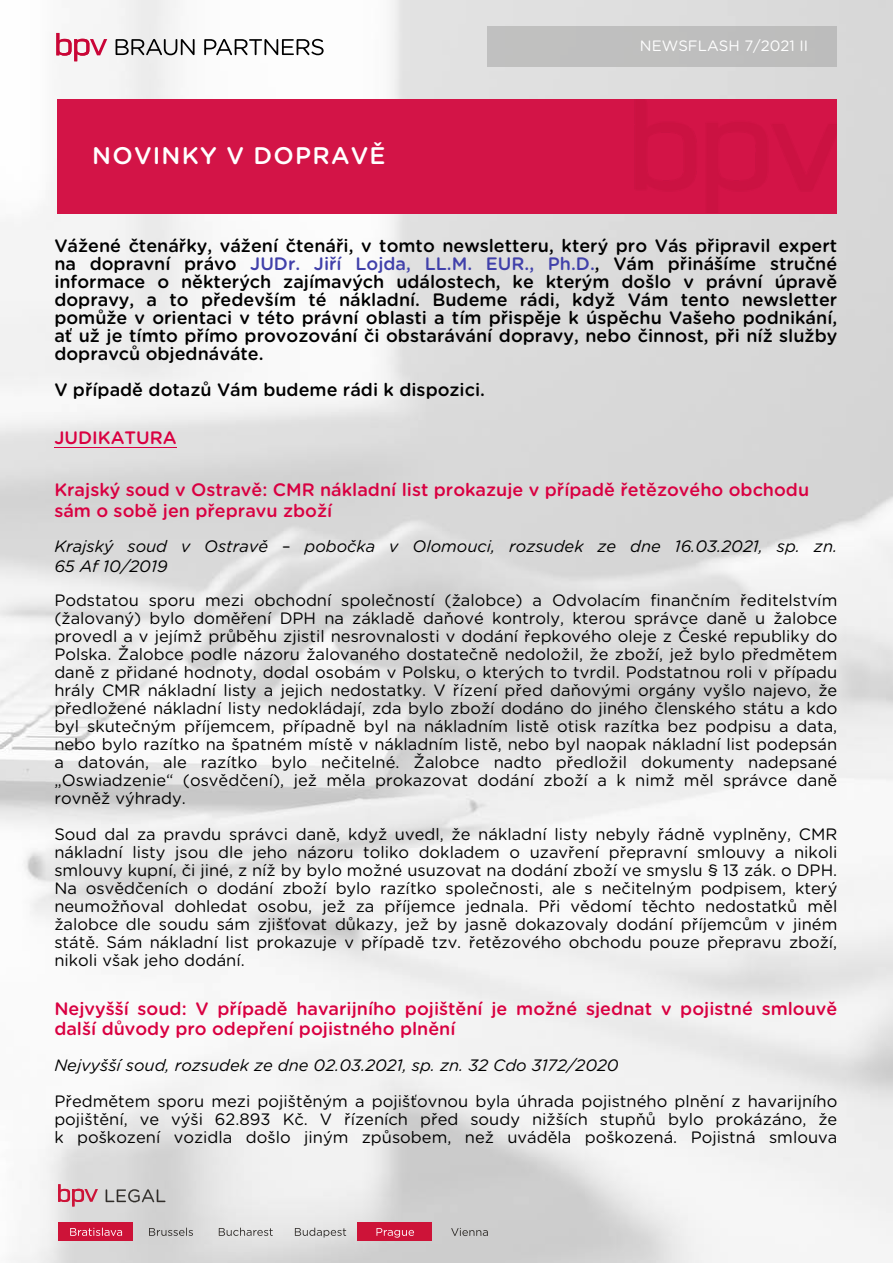
<style>
.page{position:relative;width:893px;height:1263px;background:#fff}
.page>*{position:absolute;margin:0;border:0;box-sizing:border-box;transform-origin:0 0}
.t1{font:500 24px "Gotham Rounded";letter-spacing:.05em;color:#fff}
.t2{font:500 18px/18px "Gotham Rounded";color:#000;text-align:justify}
.t3{font:500 18px/21.6px "Gotham Rounded";color:#d90041}
.t4{font:16.5px/18px "Gotham Rounded";color:#000;text-align:justify}
.t5{font:italic 16.5px/19.8px "Gotham Rounded";color:#000}
.t6{font:15px "Gotham Rounded";color:#fff}
.s1{color:#4040aa}
</style>
<div class="page">
<img style="left:0;top:0;width:893px;height:1263px">
<div style="left:488px;top:26px;width:349px;height:41px;background:#bfbfbe"></div>
<div style="left:57px;top:100px;width:779px;height:114px;background:#d31447"></div>
<hr style="left:54px;top:447px;width:123px;height:1px;background:#d90041">
<div style="left:58px;top:1222px;width:75px;height:18px;background:#cd1338"></div>
<svg style="left:58px;top:1184px;width:40px;height:22px"></svg>
<svg style="left:106px;top:1189px;width:59px;height:13px"></svg>
<svg style="left:70px;top:1227px;width:52px;height:9px"></svg>
<svg style="left:149px;top:1227px;width:44px;height:9px"></svg>
<svg style="left:219px;top:1227px;width:54px;height:9px"></svg>
<svg style="left:295px;top:1227px;width:51px;height:11px"></svg>
<div style="left:357px;top:1222px;width:75px;height:18px;background:#cd1338"></div>
<svg style="left:376px;top:1228px;width:38px;height:9px"></svg>
<svg style="left:451px;top:1228px;width:37px;height:8px"></svg>
<svg style="left:116px;top:39px;width:79px;height:16px"></svg>
<svg style="left:204px;top:39px;width:120px;height:16px"></svg>
<svg style="left:56px;top:33px;width:51px;height:28px"></svg>
<h1 class="t1" style="left:92px;top:139px;width:295px">NOVINKY V DOPRAVĚ</h1>
<p class="t6" style="left:640px;top:35px;width:170px">NEWSFLASH 7/2021 II</p>
<p class="t2" style="left:54px;top:236px;width:784px">Vážené čtenářky, vážení čtenáři, v tomto newsletteru, který pro Vás připravil expert na dopravní právo <span class="s1">JUDr. Jiří Lojda, LL.M. EUR., Ph.D.</span>, Vám přinášíme stručné informace o některých zajímavých událostech, ke kterým došlo v právní úpravě dopravy, a to především té nákladní. Budeme rádi, když Vám tento newsletter pomůže v orientaci v této právní oblasti a tím přispěje k úspěchu Vašeho podnikání, ať už je tímto přímo provozování či obstarávání dopravy, nebo činnost, při níž služby dopravců objednáváte.</p>
<p class="t2" style="left:54px;top:380px;width:432px">V případě dotazů Vám budeme rádi k dispozici.</p>
<p class="t3" style="left:54px;top:426px;width:124px">JUDIKATURA</p>
<p class="t3" style="left:54px;top:478px;width:756px">Krajský soud v Ostravě: CMR nákladní list prokazuje v případě řetězového obchodu sám o sobě jen přepravu zboží</p>
<p class="t5" style="left:54px;top:535px;width:784px">Krajský soud v Ostravě – pobočka v Olomouci, rozsudek ze dne 16.03.2021, sp. zn.<br>65 Af 10/2019</p>
<p class="t4" style="left:54px;top:590px;width:784px">Podstatou sporu mezi obchodní společností (žalobce) a Odvolacím finančním ředitelstvím (žalovaný) bylo doměření DPH na základě daňové kontroly, kterou správce daně u žalobce provedl a v jejímž průběhu zjistil nesrovnalosti v dodání řepkového oleje z České republiky do Polska. Žalobce podle názoru žalovaného dostatečně nedoložil, že zboží, jež bylo předmětem daně z přidané hodnoty, dodal osobám v Polsku, o kterých to tvrdil. Podstatnou roli v případu hrály CMR nákladní listy a jejich nedostatky. V řízení před daňovými orgány vyšlo najevo, že předložené nákladní listy nedokládají, zda bylo zboží dodáno do jiného členského státu a kdo byl skutečným příjemcem, případně byl na nákladním listě otisk razítka bez podpisu a data, nebo bylo razítko na špatném místě v nákladním listě, nebo byl naopak nákladní list podepsán a datován, ale razítko bylo nečitelné. Žalobce nadto předložil dokumenty nadepsané „Oswiadzenie“ (osvědčení), jež měla prokazovat dodání zboží a k nimž měl správce daně rovněž výhrady.</p>
<p class="t4" style="left:54px;top:824px;width:784px">Soud dal za pravdu správci daně, když uvedl, že nákladní listy nebyly řádně vyplněny, CMR nákladní listy jsou dle jeho názoru toliko dokladem o uzavření přepravní smlouvy a nikoli smlouvy kupní, či jiné, z níž by bylo možné usuzovat na dodání zboží ve smyslu § 13 zák. o DPH.<br>Na osvědčeních o dodání zboží bylo razítko společnosti, ale s nečitelným podpisem, který neumožňoval dohledat osobu, jež za příjemce jednala. Při vědomí těchto nedostatků měl žalobce dle soudu sám zjišťovat důkazy, jež by jasně dokazovaly dodání příjemcům v jiném státě. Sám nákladní list prokazuje v případě tzv. řetězového obchodu pouze přepravu zboží, nikoli však jeho dodání.</p>
<p class="t3" style="left:54px;top:998px;width:784px;line-height:19.6px">Nejvyšší soud: V případě havarijního pojištění je možné sjednat v pojistné smlouvě další důvody pro odepření pojistného plnění</p>
<p class="t5" style="left:54px;top:1054px;width:566px">Nejvyšší soud, rozsudek ze dne 02.03.2021, sp. zn. 32 Cdo 3172/2020</p>
<p class="t4" style="left:54px;top:1091px;width:784px">Předmětem sporu mezi pojištěným a pojišťovnou byla úhrada pojistného plnění z havarijního pojištění, ve výši 62.893 Kč. V řízeních před soudy nižších stupňů bylo prokázáno, že k poškození vozidla došlo jiným způsobem, než uváděla poškozená. Pojistná smlouva</p>
</div>
